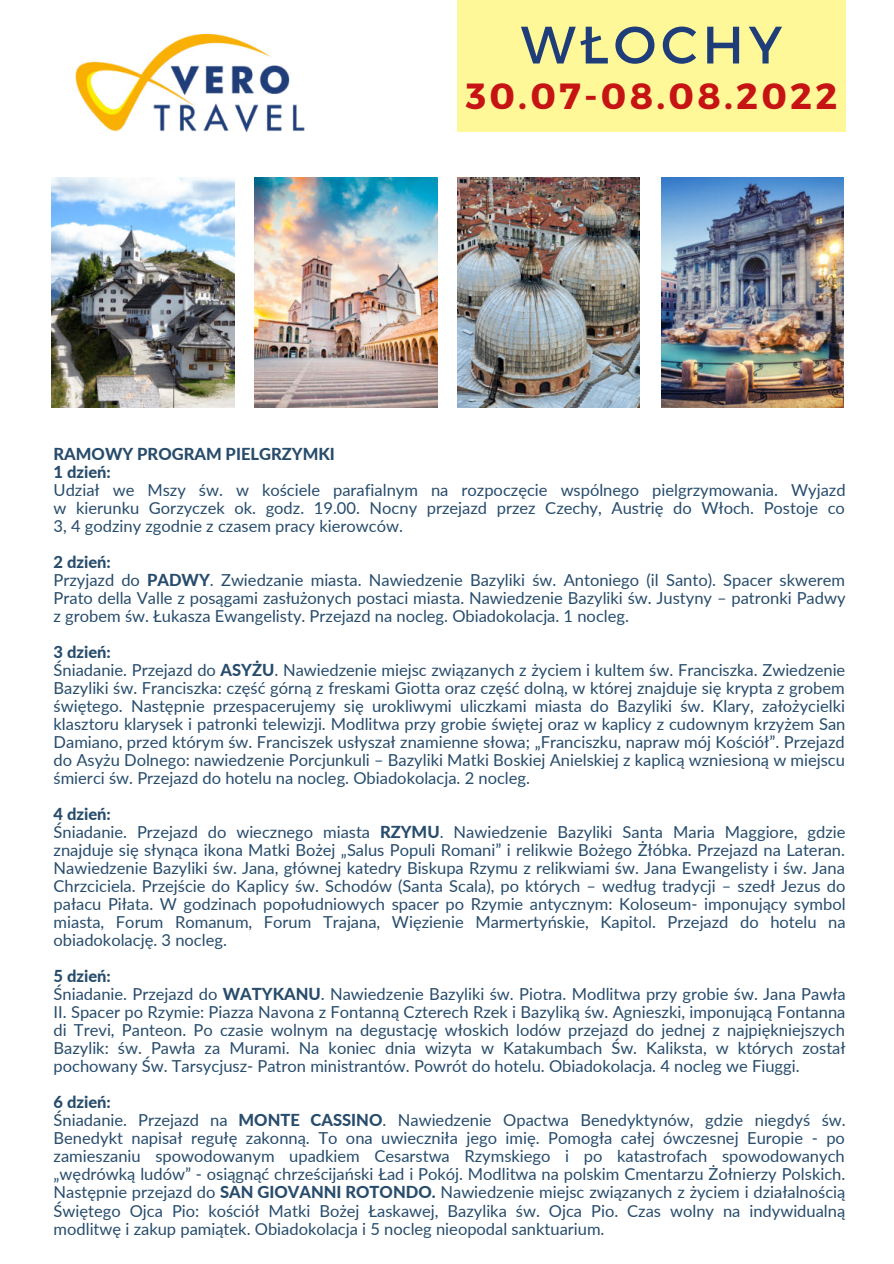
<style>
.page{position:relative;width:894px;height:1264px;background:#fff}
.page>*{position:absolute;margin:0;border:0;box-sizing:border-box;transform-origin:0 0}
.t1{font:52.5px "Montserrat";letter-spacing:.09em;color:#1e3d79}
.t2{font:700 36.3px "Montserrat";letter-spacing:.09em;color:#c61313}
.t3{font:16.5px/18px "Lato";color:#274c6c}
.t4{font:800 16.5px/18px "Lato";color:#274c6c}
.s1{font-weight:800}
</style>
<div class="page">
<img style="left:76px;top:34px;width:228px;height:97px">
<div style="left:457px;top:0;width:388px;height:131px;background:#fff899"></div>
<img style="left:661px;top:177px;width:182px;height:230px">
<img style="left:457px;top:177px;width:182px;height:230px">
<img style="left:254px;top:177px;width:183px;height:230px">
<img style="left:52px;top:177px;width:182px;height:230px">
<h1 class="t1" style="left:520px;top:13px;width:263px">WŁOCHY</h1>
<h2 class="t2" style="left:465px;top:73px;width:373px">30.07-08.08.2022</h2>
<p class="t4" style="left:54px;top:444px;width:283px">RAMOWY PROGRAM PIELGRZYMKI<br>1 dzień:</p>
<p class="t3" style="left:54px;top:480px;width:793px;text-align:justify">Udział we Mszy św. w kościele parafialnym na rozpoczęcie wspólnego pielgrzymowania. Wyjazd w kierunku Gorzyczek ok. godz. 19.00. Nocny przejazd przez Czechy, Austrię do Włoch. Postoje co 3, 4 godziny zgodnie z czasem pracy kierowców.</p>
<p class="t3" style="left:54px;top:552px;width:793px"><span class="s1">2 dzień:<br></span>Przyjazd do <span class="s1">PADWY</span>. Zwiedzanie miasta. Nawiedzenie Bazyliki św. Antoniego (il Santo). Spacer skwerem Prato della Valle z posągami zasłużonych postaci miasta. Nawiedzenie Bazyliki św. Justyny – patronki Padwy z grobem św. Łukasza Ewangelisty. Przejazd na nocleg. Obiadokolacja. 1 nocleg.</p>
<p class="t3" style="left:54px;top:642px;width:793px"><span class="s1">3 dzień:<br></span>Śniadanie. Przejazd do <span class="s1">ASYŻU</span>. Nawiedzenie miejsc związanych z życiem i kultem św. Franciszka. Zwiedzenie Bazyliki św. Franciszka: część górną z freskami Giotta oraz część dolną, w której znajduje się krypta z grobem świętego. Następnie przespacerujemy się urokliwymi uliczkami miasta do Bazyliki św. Klary, założycielki klasztoru klarysek i patronki telewizji. Modlitwa przy grobie świętej oraz w kaplicy z cudownym krzyżem San Damiano, przed którym św. Franciszek usłyszał znamienne słowa; „Franciszku, napraw mój Kościół”. Przejazd do Asyżu Dolnego: nawiedzenie Porcjunkuli – Bazyliki Matki Boskiej Anielskiej z kaplicą wzniesioną w miejscu śmierci św. Przejazd do hotelu na nocleg. Obiadokolacja. 2 nocleg.</p>
<p class="t3" style="left:54px;top:804px;width:793px"><span class="s1">4 dzień:<br></span>Śniadanie. Przejazd do wiecznego miasta <span class="s1">RZYMU</span>. Nawiedzenie Bazyliki Santa Maria Maggiore, gdzie znajduje się słynąca ikona Matki Bożej „Salus Populi Romani” i relikwie Bożego Żłóbka. Przejazd na Lateran.<br>Nawiedzenie Bazyliki św. Jana, głównej katedry Biskupa Rzymu z relikwiami św. Jana Ewangelisty i św. Jana Chrzciciela. Przejście do Kaplicy św. Schodów (Santa Scala), po których – według tradycji – szedł Jezus do pałacu Piłata. W godzinach popołudniowych spacer po Rzymie antycznym: Koloseum- imponujący symbol miasta, Forum Romanum, Forum Trajana, Więzienie Marmertyńskie, Kapitol. Przejazd do hotelu na obiadokolację. 3 nocleg.</p>
<p class="t3" style="left:54px;top:966px;width:793px"><span class="s1">5 dzień:<br></span>Śniadanie. Przejazd do <span class="s1">WATYKANU</span>. Nawiedzenie Bazyliki św. Piotra. Modlitwa przy grobie św. Jana Pawła II. Spacer po Rzymie: Piazza Navona z Fontanną Czterech Rzek i Bazyliką św. Agnieszki, imponującą Fontanna di Trevi, Panteon. Po czasie wolnym na degustację włoskich lodów przejazd do jednej z najpiękniejszych Bazylik: św. Pawła za Murami. Na koniec dnia wizyta w Katakumbach Św. Kaliksta, w których został pochowany Św. Tarsycjusz- Patron ministrantów. Powrót do hotelu. Obiadokolacja. 4 nocleg we Fiuggi.</p>
<p class="t3" style="left:54px;top:1092px;width:793px"><span class="s1">6 dzień:<br></span>Śniadanie. Przejazd na <span class="s1">MONTE CASSINO</span>. Nawiedzenie Opactwa Benedyktynów, gdzie niegdyś św.<br>Benedykt napisał regułę zakonną. To ona uwieczniła jego imię. Pomogła całej ówczesnej Europie - po zamieszaniu spowodowanym upadkiem Cesarstwa Rzymskiego i po katastrofach spowodowanych „wędrówką ludów” - osiągnąć chrześcijański Ład i Pokój. Modlitwa na polskim Cmentarzu Żołnierzy Polskich.<br>Następnie przejazd do <span class="s1">SAN GIOVANNI ROTONDO.</span> Nawiedzenie miejsc związanych z życiem i działalnością Świętego Ojca Pio: kościół Matki Bożej Łaskawej, Bazylika św. Ojca Pio. Czas wolny na indywidualną modlitwę i zakup pamiątek. Obiadokolacja i 5 nocleg nieopodal sanktuarium.</p>
</div>
